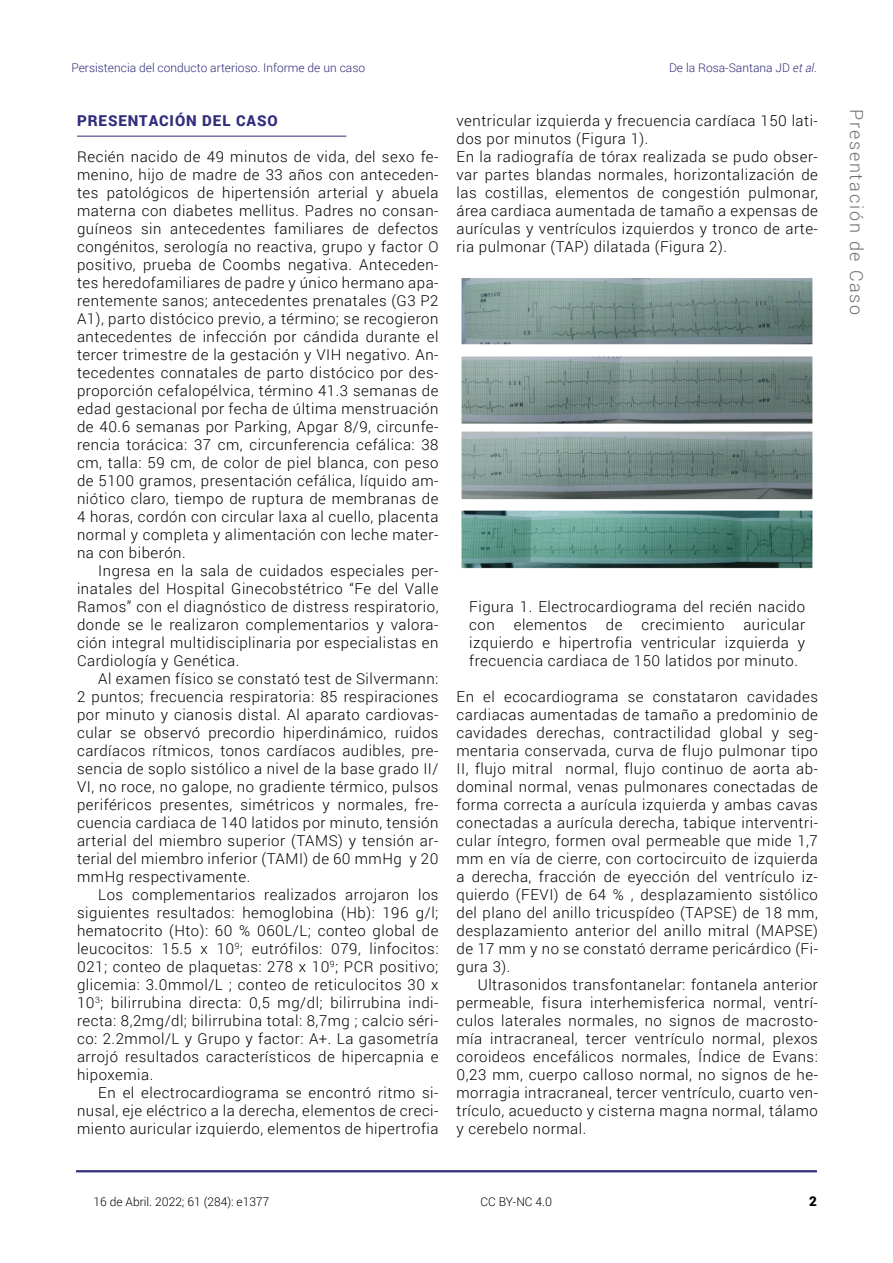
<style>
.page{position:relative;width:893px;height:1263px;background:#fff}
.page>*{position:absolute;margin:0;border:0;box-sizing:border-box;transform-origin:0 0}
.t1{font:300 18px "Roboto";letter-spacing:.1em;color:#6e6e6e}
.t2{font:300 15px/18px "Roboto";letter-spacing:.035em;color:#000;text-align:justify}
.t3{font:900 15px "Roboto";letter-spacing:.06em;color:#322d7d}
.t4{font:900 13.5px "Roboto";color:#000}
.t5{font:300 12px "Roboto";color:#322d7d}
.t6{font:300 12px "Roboto";color:#000}
.s1{font-style:italic}
</style>
<div class="page">
<hr style="left:76px;top:1170px;width:741px;height:2px;background:#322d7d">
<hr style="left:77px;top:136px;width:269px;height:1px;background:#322d7d">
<img style="left:461px;top:278px;width:352px;height:291px">
<p class="t5" style="left:71px;top:59px;width:295px">Persistencia del conducto arterioso. Informe de un caso</p>
<p class="t3" style="left:77px;top:110px;width:202px">PRESENTACIÓN DEL CASO</p>
<p class="t2" style="left:77px;top:147px;width:363px">Recién nacido de 49 minutos de vida, del sexo fe&shy;menino, hijo de madre de 33 años con anteceden&shy;tes patológicos de hipertensión arterial y abuela materna con diabetes mellitus. Padres no consan&shy;guíneos sin antecedentes familiares de defectos congénitos, serología no reactiva, grupo y factor O positivo, prueba de Coombs negativa. Anteceden&shy;tes heredofamiliares de padre y único hermano apa&shy;rentemente sanos; antecedentes prenatales (G3 P2<br>A1), parto distócico previo, a término; se recogieron antecedentes de infección por cándida durante el tercer trimestre de la gestación y VIH negativo. An&shy;tecedentes connatales de parto distócico por des&shy;proporción cefalopélvica, término 41.3 semanas de edad gestacional por fecha de última menstruación de 40.6 semanas por Parking, Apgar 8/9, circunfe&shy;rencia torácica: 37 cm, circunferencia cefálica: 38 cm, talla: 59 cm, de color de piel blanca, con peso de 5100 gramos, presentación cefálica, líquido am&shy;niótico claro, tiempo de ruptura de membranas de 4 horas, cordón con circular laxa al cuello, placenta normal y completa y alimentación con leche mater&shy;na con biberón.</p>
<p class="t2" style="left:77px;top:561px;width:363px;text-indent:21px">Ingresa en la sala de cuidados especiales per&shy;inatales del Hospital Ginecobstétrico “Fe del Valle Ramos” con el diagnóstico de distress respiratorio, donde se le realizaron complementarios y valora&shy;ción integral multidisciplinaria por especialistas en Cardiología y Genética.</p>
<p class="t2" style="left:77px;top:669px;width:363px;text-indent:21px">Al examen físico se constató test de Silvermann:<br>2 puntos; frecuencia respiratoria: 85 respiraciones por minuto y cianosis distal. Al aparato cardiovas&shy;cular se observó precordio hiperdinámico, ruidos cardíacos rítmicos, tonos cardíacos audibles, pre&shy;sencia de soplo sistólico a nivel de la base grado II/ VI, no roce, no galope, no gradiente térmico, pulsos periféricos presentes, simétricos y normales, fre&shy;cuencia cardiaca de 140 latidos por minuto, tensión arterial del miembro superior (TAMS) y tensión ar&shy;terial del miembro inferior (TAMI) de 60 mmHg y 20 mmHg respectivamente.</p>
<p class="t2" style="left:77px;top:885px;width:363px;text-indent:21px">Los complementarios realizados arrojaron los siguientes resultados: hemoglobina (Hb): 196 g/l; hematocrito (Hto): 60 % 060L/L; conteo global de leucocitos: 15.5 x 10<sup>9</sup>; eutrófilos: 079, linfocitos:<br>021; conteo de plaquetas: 278 x 10<sup>9</sup>; PCR positivo; glicemia: 3.0mmol/L ; conteo de reticulocitos 30 x 10<sup>3</sup>; bilirrubina directa: 0,5 mg/dl; bilirrubina indi&shy;recta: 8,2mg/dl; bilirrubina total: 8,7mg ; calcio séri&shy;co: 2.2mmol/L y Grupo y factor: A+. La gasometría arrojó resultados característicos de hipercapnia e hipoxemia.</p>
<p class="t2" style="left:77px;top:1083px;width:363px;text-indent:21px">En el electrocardiograma se encontró ritmo si&shy;nusal, eje eléctrico a la derecha, elementos de creci&shy;miento auricular izquierdo, elementos de hipertrofia</p>
<p class="t5" style="left:669px;top:59px;width:149px">De la Rosa-Santana JD <span class="s1">et al</span>.</p>
<p class="t2" style="left:456px;top:111px;width:363px;text-align:left">ventricular izquierda y frecuencia cardíaca 150 lati&shy;dos por minutos (Figura 1).<br>En la radiografía de tórax realizada se pudo obser&shy;var partes blandas normales, horizontalización de las costillas, elementos de congestión pulmonar, área cardiaca aumentada de tamaño a expensas de aurículas y ventrículos izquierdos y tronco de arte&shy;ria pulmonar (TAP) dilatada (Figura 2).</p>
<p class="t2" style="left:469px;top:597px;width:337px">Figura 1. Electrocardiograma del recién nacido con</p>
<p class="t2" style="left:469px;top:615px;width:337px;text-indent:274px">auricular izquierdo e hipertrofia ventricular izquierda y frecuencia cardiaca de 150 latidos por minuto.</p>
<p class="t2" style="left:456px;top:687px;width:363px">En el ecocardiograma se constataron cavidades cardiacas aumentadas de tamaño a predominio de cavidades derechas, contractilidad global y seg&shy;mentaria conservada, curva de flujo pulmonar tipo II, flujo mitral normal, flujo continuo de aorta ab&shy;dominal normal, venas pulmonares conectadas de forma correcta a aurícula izquierda y ambas cavas conectadas a aurícula derecha, tabique interventri&shy;cular íntegro, formen oval permeable que mide 1,7 mm en vía de cierre, con cortocircuito de izquierda a derecha, fracción de eyección del ventrículo iz&shy;quierdo (FEVI) de 64 % , desplazamiento sistólico del plano del anillo tricuspídeo (TAPSE) de 18 mm, desplazamiento anterior del anillo mitral (MAPSE) de 17 mm y no se constató derrame pericárdico (Fi&shy;gura 3).</p>
<p class="t2" style="left:456px;top:975px;width:363px;text-indent:21px">Ultrasonidos transfontanelar: fontanela anterior permeable, fisura interhemisferica normal, ventrí&shy;culos laterales normales, no signos de macrosto&shy;mía intracraneal, tercer ventrículo normal, plexos coroideos encefálicos normales, Índice de Evans:<br>0,23 mm, cuerpo calloso normal, no signos de he&shy;morragia intracraneal, tercer ventrículo, cuarto ven&shy;trículo, acueducto y cisterna magna normal, tálamo y cerebelo normal.</p>
<p class="t2" style="left:514px;top:615px;width:75px">elementos</p>
<p class="t2" style="left:606px;top:615px;width:18px">de</p>
<p class="t2" style="left:641px;top:615px;width:84px">crecimiento</p>
<p class="t6" style="left:94px;top:1193px;width:177px">16 de Abril. 2022; 61 (284): e1377</p>
<p class="t6" style="left:480px;top:1193px;width:73px">CC BY-NC 4.0</p>
<p class="t4" style="left:809px;top:1192px;width:9px">2</p>
<p class="t1" style="left:869px;top:109px;width:208px;rotate:90deg">Presentación de Caso</p>
</div>
